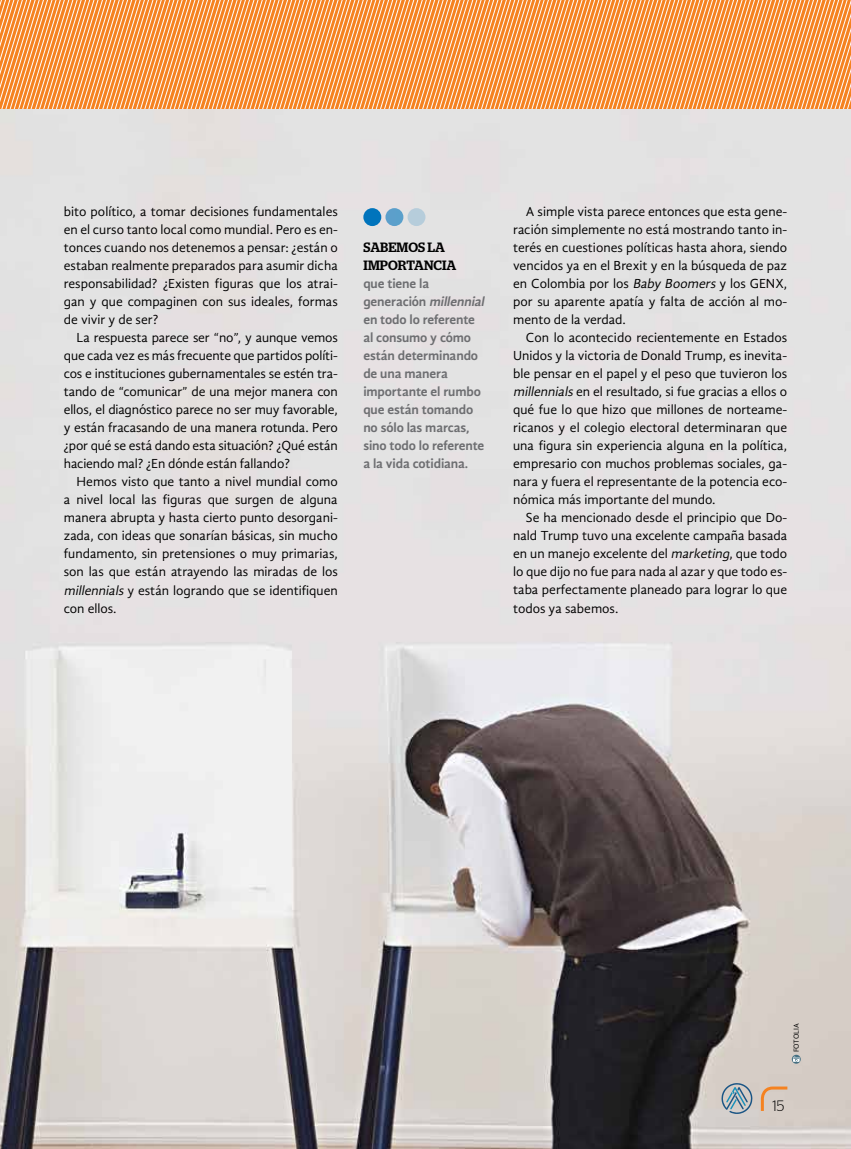
<style>
.page{position:relative;width:851px;height:1149px;background:#fff}
.page>*{position:absolute;margin:0;border:0;box-sizing:border-box;transform-origin:0 0}
.t1{font:300 15px "Stag Sans";color:#000}
.t2{font:13.5px/18px "Gandhi Sans";color:#000;text-align:justify}
.t3{font:700 13.5px/18px "Gandhi Sans";letter-spacing:-.01em;color:#6d6e71}
.t4{font:500 13.5px/18px "Stag";letter-spacing:.01em;color:#000}
.t5{font:7.5px "Gandhi Sans";letter-spacing:-.015em;color:#000}
.s1{font-style:italic}
</style>
<div class="page">
<img style="left:0;top:108px;width:850px;height:1040px">
<svg style="left:0;top:0;width:850px;height:108px;background:#f7a057"></svg>
<div style="left:363px;top:208px;width:18px;height:18px;background:#0074bc;border-radius:50%"></div>
<div style="left:385px;top:208px;width:18px;height:18px;background:#5c9fcb;border-radius:50%"></div>
<div style="left:407px;top:208px;width:18px;height:18px;background:#b6cddb;border-radius:50%"></div>
<svg style="left:721px;top:1082px;width:31px;height:31px"></svg>
<svg style="left:759px;top:1084px;width:31px;height:29px"></svg>
<svg style="left:791px;top:1054px;width:9px;height:9px"></svg>
<svg style="left:792px;top:1056px;width:7px;height:5px"></svg>
<p class="t2" style="left:64px;top:202px;width:275px">bito político, a tomar decisiones fundamentales en el curso tanto local como mundial. Pero es en&shy;tonces cuando nos detenemos a pensar: ¿están o estaban realmente preparados para asumir dicha responsabilidad? ¿Existen figuras que los atrai&shy;gan y que compaginen con sus ideales, formas de vivir y de ser?</p>
<p class="t2" style="left:64px;top:328px;width:275px;text-indent:13px">La respuesta parece ser “no”, y aunque vemos que cada vez es más frecuente que partidos políti&shy;cos e instituciones gubernamentales se estén tra&shy;tando de “comunicar” de una mejor manera con ellos, el diagnóstico parece no ser muy favorable, y están fracasando de una manera rotunda. Pero ¿por qué se está dando esta situación? ¿Qué están haciendo mal? ¿En dónde están fallando?</p>
<p class="t2" style="left:64px;top:472px;width:275px;text-indent:13px">Hemos visto que tanto a nivel mundial como a nivel local las figuras que surgen de alguna manera abrupta y hasta cierto punto desorgani&shy;zada, con ideas que sonarían básicas, sin mucho fundamento, sin pretensiones o muy primarias, son las que están atrayendo las miradas de los <span class="s1">millennials</span> y están logrando que se identifiquen con ellos.</p>
<p class="t4" style="left:363px;top:238px;width:94px">SABEMOS LA<br>IMPORTANCIA</p>
<p class="t3" style="left:363px;top:274px;width:125px">que tiene la generación <span class="s1">millennial </span>en todo lo referente al consumo y cómo están determinando de una manera importante el rumbo que están tomando no sólo las marcas, sino todo lo referente a la vida cotidiana.</p>
<p class="t2" style="left:513px;top:202px;width:275px;text-indent:13px">A simple vista parece entonces que esta gene&shy;ración simplemente no está mostrando tanto in&shy;terés en cuestiones políticas hasta ahora, siendo vencidos ya en el Brexit y en la búsqueda de paz en Colombia por los <span class="s1">Baby Boomers</span> y los GENX, por su aparente apatía y falta de acción al mo&shy;mento de la verdad.</p>
<p class="t2" style="left:513px;top:328px;width:275px;text-indent:13px">Con lo acontecido recientemente en Estados Unidos y la victoria de Donald Trump, es inevita&shy;ble pensar en el papel y el peso que tuvieron los <span class="s1">millennials</span> en el resultado, si fue gracias a ellos o qué fue lo que hizo que millones de norteame&shy;ricanos y el colegio electoral determinaran que una figura sin experiencia alguna en la política, empresario con muchos problemas sociales, ga&shy;nara y fuera el representante de la potencia eco&shy;nómica más importante del mundo.</p>
<p class="t2" style="left:513px;top:508px;width:275px;text-indent:13px">Se ha mencionado desde el principio que Do&shy;nald Trump tuvo una excelente campaña basada en un manejo excelente del <span class="s1">marketing</span>, que todo lo que dijo no fue para nada al azar y que todo es&shy;taba perfectamente planeado para lograr lo que todos ya sabemos.</p>
<p class="t5" style="left:792px;top:1051px;width:30px;rotate:-90deg">FOTOLIA</p>
<p class="t1" style="left:772px;top:1096px;width:13px">15</p>
</div>
